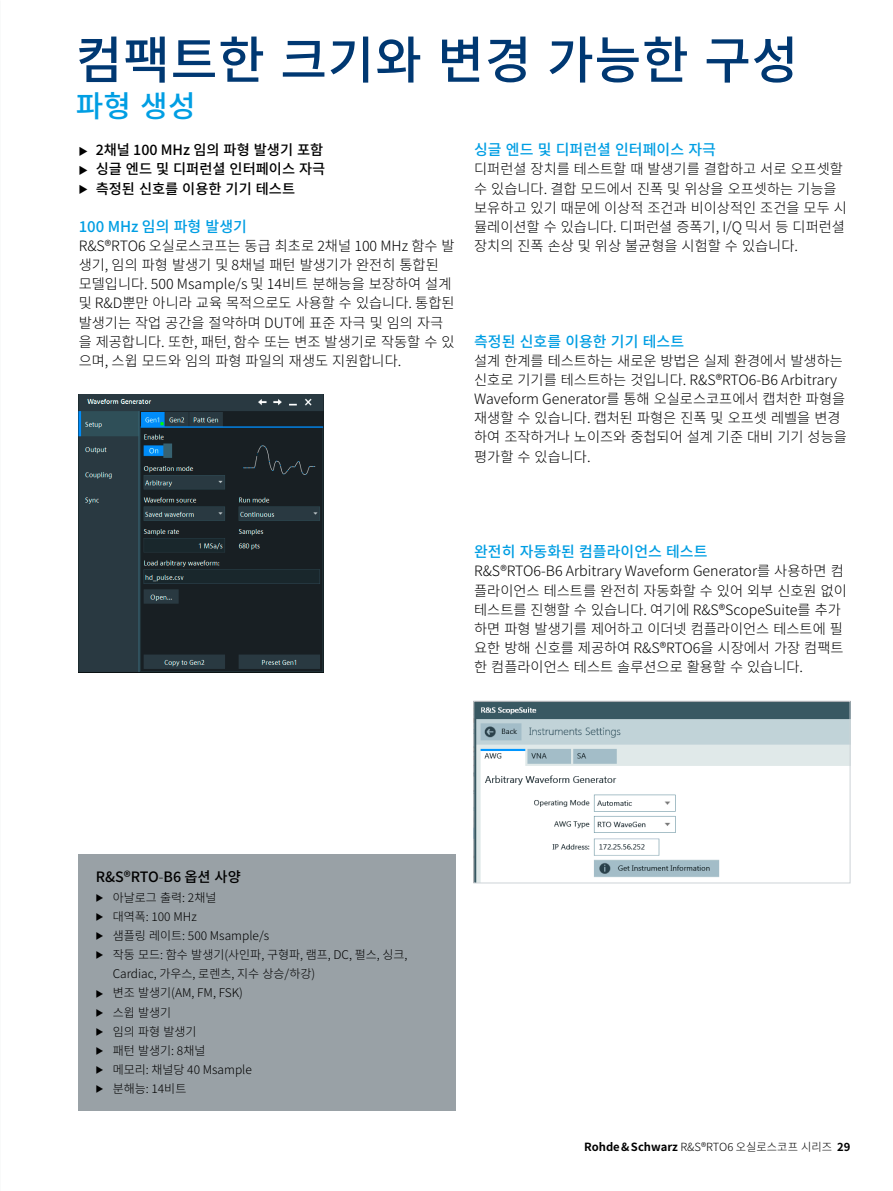
<style>
.page{position:relative;width:893px;height:1191px;background:#fff}
.page>*{position:absolute;margin:0;border:0;box-sizing:border-box;transform-origin:0 0}
.Seiten_Headline_34Pt_blauIVZ_Overview{font:500 51px "Source Han Sans K";letter-spacing:.01em;color:#003872}
.Seiten_Headline_20Pt_cyan{font:500 30px "Source Han Sans K";color:#009ee3}
.Absatzfett_cyan{font:500 15px "Source Han Sans K";color:#009ee3}
.Haupttext_ohne_Abstand{font:300 14.25px/19.2px "Source Han Sans K";color:#000}
.Absatzfett_schwarz_9_5_Pt_ohne_Raster{font:500 14.25px "Source Han Sans K";color:#000}
.t1{font:300 12px/19.2px "Source Han Sans K";color:#000}
.t2{font:300 11.25px "Source Han Sans K";color:#000}
.s1{font-family:"Linotype Universfor RS";font-weight:300;font-size:11.4px}
.s2{font-family:"Linotype Univers 330"}
.s3{font-family:"Linotype Univers 330";font-weight:300}
.s4{font-family:"Linotype Universfor RS";font-size:9.6px}
.s5{font-weight:700}
</style>
<div class="page">
<img style="left:475px;top:703px;width:373px;height:178px">
<div style="left:473px;top:701px;width:377px;height:182px;border:1px solid #cdd3d7"></div>
<img style="left:79px;top:394px;width:244px;height:278px">
<div style="left:79px;top:854px;width:377px;height:256px;background:#99a1a6"></div>
<p class="Seiten_Headline_34Pt_blauIVZ_Overview" style="left:76px;top:31px;width:724px">컴팩트한 크기와 변경 가능한 구성</p>
<p class="Seiten_Headline_20Pt_cyan" style="left:76px;top:89px;width:121px">파형 생성</p>
<p class="Absatzfett_schwarz_9_5_Pt_ohne_Raster" style="left:79px;top:142px;width:246px"><span class="s1">▶</span> 2채널 100 MHz 임의 파형 발생기 포함</p>
<p class="Absatzfett_schwarz_9_5_Pt_ohne_Raster" style="left:79px;top:161px;width:248px"><span class="s1">▶</span> 싱글 엔드 및 디퍼런셜 인터페이스 자극</p>
<p class="Absatzfett_schwarz_9_5_Pt_ohne_Raster" style="left:79px;top:180px;width:218px"><span class="s1">▶</span> 측정된 신호를 이용한 기기 테스트</p>
<p class="Absatzfett_cyan" style="left:79px;top:218px;width:170px">100 MHz 임의 파형 발생기</p>
<p class="Haupttext_ohne_Abstand" style="left:79px;top:236px;width:377px">R&amp;S®RTO6 오실로스코프는 동급 최초로 2채널 100 MHz 함수 발 생기, 임의 파형 발생기 및 8채널 패턴 발생기가 완전히 통합된 모델입니다. 500 Msample/s 및 14비트 분해능을 보장하여 설계 및 R&amp;D뿐만 아니라 교육 목적으로도 사용할 수 있습니다. 통합된 발생기는 작업 공간을 절약하며 DUT에 표준 자극 및 임의 자극 을 제공합니다. 또한, 패턴, 함수 또는 변조 발생기로 작동할 수 있 으며, 스윕 모드와 임의 파형 파일의 재생도 지원합니다.</p>
<p class="Absatzfett_cyan" style="left:474px;top:141px;width:243px">싱글 엔드 및 디퍼런셜 인터페이스 자극</p>
<p class="Haupttext_ohne_Abstand" style="left:474px;top:160px;width:374px">디퍼런셜 장치를 테스트할 때 발생기를 결합하고 서로 오프셋할 수 있습니다. 결합 모드에서 진폭 및 위상을 오프셋하는 기능을 보유하고 있기 때문에 이상적 조건과 비이상적인 조건을 모두 시 뮬레이션할 수 있습니다. 디퍼런셜 증폭기, I/Q 믹서 등 디퍼런셜 장치의 진폭 손상 및 위상 불균형을 시험할 수 있습니다.</p>
<p class="Absatzfett_cyan" style="left:474px;top:333px;width:211px">측정된 신호를 이용한 기기 테스트</p>
<p class="Haupttext_ohne_Abstand" style="left:474px;top:351px;width:374px">설계 한계를 테스트하는 새로운 방법은 실제 환경에서 발생하는 신호로 기기를 테스트하는 것입니다. R&amp;S®RTO6<span class="s2">-</span>B6 Arbitrary<br>Waveform Generator를 통해 오실로스코프에서 캡처한 파형을 재생할 수 있습니다. 캡처된 파형은 진폭 및 오프셋 레벨을 변경 하여 조작하거나 노이즈와 중첩되어 설계 기준 대비 기기 성능을 평가할 수 있습니다.</p>
<p class="Absatzfett_cyan" style="left:474px;top:543px;width:235px">완전히 자동화된 컴플라이언스 테스트</p>
<p class="Haupttext_ohne_Abstand" style="left:474px;top:562px;width:374px">R&amp;S®RTO6<span class="s2">-</span>B6 Arbitrary Waveform Generator를 사용하면 컴 플라이언스 테스트를 완전히 자동화할 수 있어 외부 신호원 없이 테스트를 진행할 수 있습니다. 여기에 R&amp;S®ScopeSuite를 추가 하면 파형 발생기를 제어하고 이더넷 컴플라이언스 테스트에 필 요한 방해 신호를 제공하여 R&amp;S®RTO6을 시장에서 가장 컴팩트 한 컴플라이언스 테스트 솔루션으로 활용할 수 있습니다.</p>
<p class="Absatzfett_schwarz_9_5_Pt_ohne_Raster" style="left:96px;top:869px;width:147px">R&amp;S®RTO<span class="s3">-</span>B6 옵션 사양</p>
<p class="t1" style="left:96px;top:888px;width:122px"><span class="s4">▶</span> 아날로그 출력: 2채널</p>
<p class="t1" style="left:96px;top:907px;width:103px"><span class="s4">▶</span> 대역폭: 100 MHz</p>
<p class="t1" style="left:96px;top:926px;width:175px"><span class="s4">▶</span> 샘플링 레이트: 500 Msample/s</p>
<p class="t1" style="left:113px;top:945px;width:296px;text-indent:-17px"><span class="s4">▶</span> 작동 모드: 함수 발생기(사인파, 구형파, 램프, DC, 펄스, 싱크,<br>Cardiac, 가우스, 로렌츠, 지수 상승/하강)</p>
<p class="t1" style="left:96px;top:983px;width:149px"><span class="s4">▶</span> 변조 발생기(AM, FM, FSK)</p>
<p class="t1" style="left:96px;top:1002px;width:77px"><span class="s4">▶</span> 스윕 발생기</p>
<p class="t1" style="left:96px;top:1022px;width:103px"><span class="s4">▶</span> 임의 파형 발생기</p>
<p class="t1" style="left:96px;top:1041px;width:111px"><span class="s4">▶</span> 패턴 발생기: 8채널</p>
<p class="t1" style="left:96px;top:1060px;width:158px"><span class="s4">▶</span> 메모리: 채널당 40 Msample</p>
<p class="t1" style="left:96px;top:1079px;width:92px"><span class="s4">▶</span> 분해능: 14비트</p>
<p class="t2" style="left:584px;top:1140px;width:268px"><span class="s5">Rohde&amp;Schwarz</span> R&amp;S®RTO6 오실로스코프 시리즈 <span class="s5">29</span></p>
</div>
